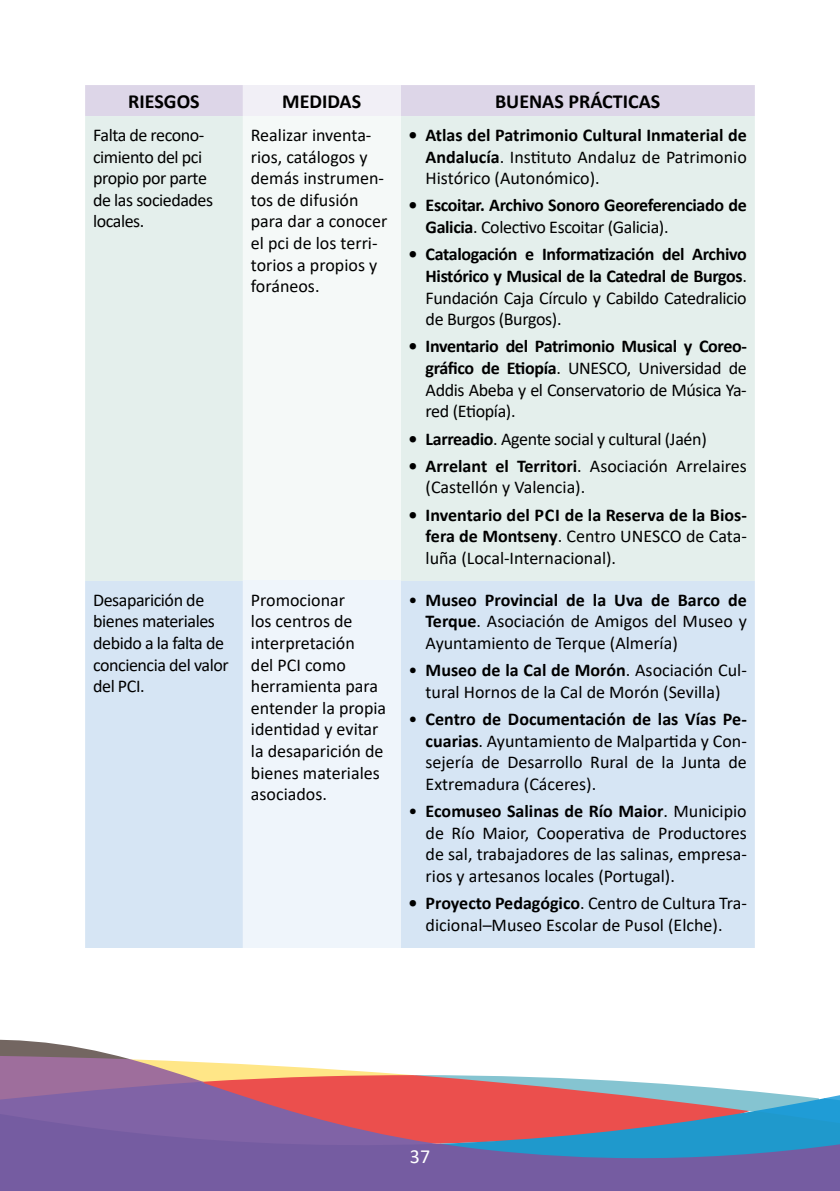
<style>
.page{position:relative;width:840px;height:1191px;background:#fff}
.page>*{position:absolute;margin:0;border:0;box-sizing:border-box;transform-origin:0 0}
.t1{font:700 20px "Calibri";color:#000}
.t2{font:20px "Calibri";color:#fff}
.t3{font:18px/21.6px "Calibri";color:#000;text-align:justify}
.t4{font:700 18px/21.6px "Calibri";letter-spacing:-.02em;color:#000;text-align:justify}
.t5{font:18px/21.6px "Calibri";letter-spacing:-.025em;color:#000}
.t6{font:18px "Calibri";letter-spacing:-.02em;color:#000}
.s1{font-weight:700}
.s2{font-weight:400}
</style>
<div class="page">
<svg style="left:0;top:1039px;width:839px;height:64px"></svg>
<svg style="left:0;top:1103px;width:839px;height:58px;background:#826997"></svg>
<div style="left:0;top:1161px;width:839px;height:30px;background:#755ca1"></div>
<div style="left:85px;top:85px;width:669px;height:31px;background:#ddd6e8"></div>
<div style="left:243px;top:85px;width:157px;height:31px;background:#f1eff6"></div>
<div style="left:85px;top:116px;width:669px;height:465px;background:#e4efec"></div>
<div style="left:243px;top:116px;width:157px;height:465px;background:#f5f9f8"></div>
<div style="left:85px;top:581px;width:669px;height:367px;background:#d6e5f4"></div>
<div style="left:243px;top:581px;width:157px;height:367px;background:#eff5fb"></div>
<p class="t1" style="left:128px;top:87px;width:73px">RIESGOS</p>
<p class="t1" style="left:282px;top:87px;width:80px">MEDIDAS</p>
<p class="t1" style="left:494px;top:87px;width:167px">BUENAS PRÁCTICAS</p>
<p class="t5" style="left:93px;top:124px;width:121px">Falta de recono&shy;cimiento del pci propio por parte de las sociedades locales.</p>
<p class="t3" style="left:251px;top:124px;width:138px;text-align:left">Realizar inventa&shy;rios, catálogos y demás instrumen&shy;tos de difusión para dar a conocer el pci de los terri&shy;torios a propios y foráneos.</p>
<p class="t3" style="left:425px;top:124px;width:322px;text-indent:-17px"><span class="s1">• Atlas del Patrimonio Cultural Inmaterial de Andalucía</span>. Instituto Andaluz de Patrimonio Histórico (Autonómico).</p>
<p class="t4" style="left:425px;top:194px;width:322px;text-indent:-17px">• Escoitar. Archivo Sonoro Georeferenciado de<br>Galicia<span class="s2">. Colectivo Escoitar (Galicia).</span></p>
<p class="t4" style="left:425px;top:243px;width:322px;text-indent:-17px">• Catalogación e Informatización del Archivo Histórico y Musical de la Catedral de Burgos<span class="s2">.<br>Fundación Caja Círculo y Cabildo Catedralicio de Burgos (Burgos).</span></p>
<p class="t3" style="left:425px;top:335px;width:322px;text-indent:-17px"><span class="s1">• Inventario del Patrimonio Musical y Coreo&shy;gráfico de Etiopía</span>. UNESCO, Universidad de Addis Abeba y el Conservatorio de Música Ya&shy;red (Etiopía).</p>
<p class="t6" style="left:408px;top:426px;width:299px"><span class="s1">• Larreadio</span>. Agente social y cultural (Jaén)</p>
<p class="t3" style="left:425px;top:454px;width:322px;text-indent:-17px"><span class="s1">• Arrelant el Territori</span>. Asociación Arrelaires (Castellón y Valencia).</p>
<p class="t4" style="left:425px;top:503px;width:322px;text-indent:-17px">• Inventario del PCI de la Reserva de la Bios&shy;fera de Montseny<span class="s2">. Centro UNESCO de Cata&shy;luña (Local-Internacional).</span></p>
<p class="t5" style="left:93px;top:588px;width:137px">Desaparición de bienes materiales debido a la falta de conciencia del valor del PCI.</p>
<p class="t3" style="left:251px;top:588px;width:137px;text-align:left">Promocionar<br>los centros de interpretación<br>del PCI como herramienta para entender la propia identidad y evitar la desaparición de bienes materiales asociados.</p>
<p class="t3" style="left:425px;top:588px;width:322px;text-indent:-17px">• <span class="s1">Museo Provincial de la Uva de Barco de Terque</span>. Asociación de Amigos del Museo y Ayuntamiento de Terque (Almería)</p>
<p class="t3" style="left:408px;top:659px;width:339px;text-align:center">• <span class="s1">Museo de la Cal de Morón</span>. Asociación Cul&shy;tural Hornos de la Cal de Morón (Sevilla)</p>
<p class="t3" style="left:425px;top:708px;width:322px;text-indent:-17px">• <span class="s1">Centro de Documentación de las Vías Pe&shy;cuarias</span>. Ayuntamiento de Malpartida y Con&shy;sejería de Desarrollo Rural de la Junta de Extremadura (Cáceres).</p>
<p class="t3" style="left:425px;top:800px;width:322px;text-indent:-17px">• <span class="s1">Ecomuseo Salinas de Río Maior</span>. Municipio de Río Maior, Cooperativa de Productores de sal, trabajadores de las salinas, empresa&shy;rios y artesanos locales (Portugal).</p>
<p class="t3" style="left:408px;top:892px;width:339px;text-align:center"><span class="s1">• Proyecto Pedagógico</span>. Centro de Cultura Tra&shy;dicional–Museo Escolar de Pusol (Elche).</p>
<p class="t2" style="left:409px;top:1142px;width:22px">37</p>
</div>
